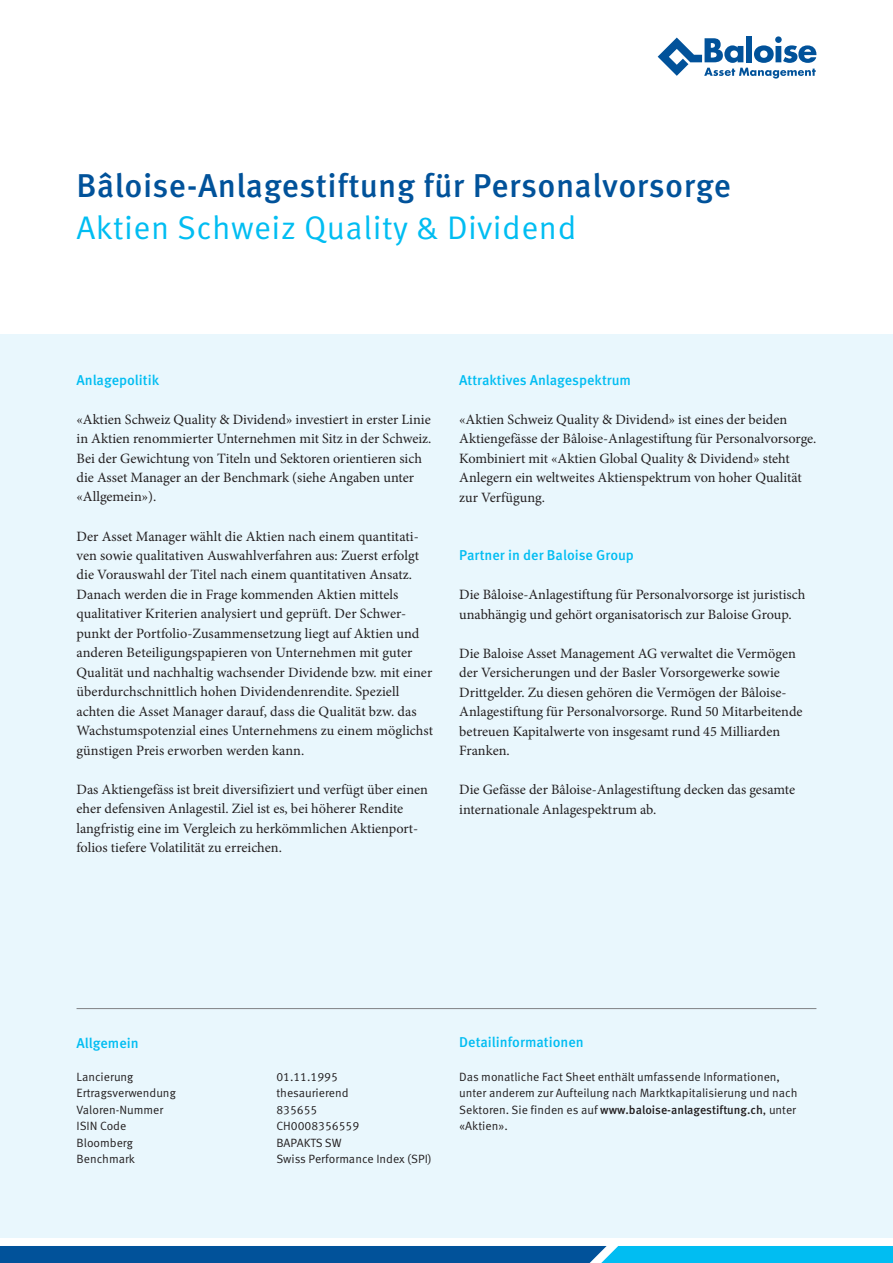
<style>
.page{position:relative;width:893px;height:1263px;background:#fff}
.page>*{position:absolute;margin:0;border:0;box-sizing:border-box;transform-origin:0 0}
.t1{font:500 33px "Meta OT";letter-spacing:.01em;color:#01529a}
.t2{font:32.7px "Meta OT";letter-spacing:.015em;color:#01bdf2}
.t3{font:14.25px/19.5px "Minion Pro";color:#231f20}
.t4{font:500 14.25px "Meta OT";color:#01bdf2}
.t5{font:12px/16.5px "Meta OT";color:#231f20}
.s1{font-weight:500}
</style>
<div class="page">
<div style="left:0;top:334px;width:893px;height:903px;background:#e9f7fd"></div>
<hr style="left:77px;top:1008px;width:739px;height:1px;background:#808285">
<svg style="left:658px;top:36px;width:158px;height:43px"></svg>
<svg style="left:0;top:1246px;width:893px;height:17px;background:#0476b7"></svg>
<h1 class="t1" style="left:77px;top:167px;width:656px">Bâloise-Anlagestiftung für Personalvorsorge</h1>
<h2 class="t2" style="left:77px;top:209px;width:501px">Aktien Schweiz Quality &amp; Dividend</h2>
<p class="t4" style="left:77px;top:371px;width:84px">Anlagepolitik</p>
<p class="t3" style="left:77px;top:409px;width:356px">«Aktien Schweiz Quality &amp; Dividend» investiert in erster Linie in Aktien renommierter Unternehmen mit Sitz in der Schweiz.<br>Bei der Gewichtung von Titeln und Sektoren orientieren sich die Asset Manager an der Benchmark (siehe Angaben unter «Allgemein»).</p>
<p class="t3" style="left:77px;top:526px;width:358px">Der Asset Manager wählt die Aktien nach einem quantitati&shy;ven sowie qualitativen Auswahlverfahren aus: Zuerst erfolgt die Vorauswahl der Titel nach einem quantitativen Ansatz.<br>Danach werden die in Frage kommenden Aktien mittels qualitativer Kriterien analysiert und geprüft. Der Schwer&shy;punkt der Portfolio-Zusammensetzung liegt auf Aktien und anderen Beteiligungspapieren von Unternehmen mit guter Qualität und nachhaltig wachsender Dividende bzw. mit einer überdurchschnittlich hohen Dividendenrendite. Speziell achten die Asset Manager darauf, dass die Qualität bzw. das Wachstumspotenzial eines Unternehmens zu einem möglichst günstigen Preis erworben werden kann.</p>
<p class="t3" style="left:77px;top:780px;width:353px">Das Aktiengefäss ist breit diversifiziert und verfügt über einen eher defensiven Anlagestil. Ziel ist es, bei höherer Rendite langfristig eine im Vergleich zu herkömmlichen Aktienport&shy;folios tiefere Volatilität zu erreichen.</p>
<p class="t4" style="left:459px;top:371px;width:173px">Attraktives Anlagespektrum</p>
<p class="t3" style="left:459px;top:409px;width:359px">«Aktien Schweiz Quality &amp; Dividend» ist eines der beiden Aktiengefässe der Bâloise-Anlagestiftung für Personalvorsorge.<br>Kombiniert mit «Aktien Global Quality &amp; Dividend» steht Anlegern ein weltweites Aktienspektrum von hoher Qualität zur Verfügung.</p>
<p class="t4" style="left:459px;top:547px;width:176px">Partner in der Baloise Group</p>
<p class="t3" style="left:459px;top:585px;width:348px">Die Bâloise-Anlagestiftung für Personalvorsorge ist juristisch unabhängig und gehört organisatorisch zur Baloise Group.</p>
<p class="t3" style="left:459px;top:643px;width:345px">Die Baloise Asset Management AG verwaltet die Vermögen der Versicherungen und der Basler Vorsorgewerke sowie Drittgelder. Zu diesen gehören die Vermögen der Bâloise-Anlagestiftung für Personalvorsorge. Rund 50 Mitarbeitende betreuen Kapitalwerte von insgesamt rund 45 Milliarden Franken.</p>
<p class="t3" style="left:459px;top:780px;width:337px">Die Gefässe der Bâloise-Anlagestiftung decken das gesamte internationale Anlagespektrum ab.</p>
<p class="t4" style="left:77px;top:1034px;width:64px">Allgemein</p>
<p class="t5" style="left:77px;top:1068px;width:58px">Lancierung</p>
<p class="t5" style="left:276px;top:1068px;width:63px">01.11.1995</p>
<p class="t5" style="left:77px;top:1085px;width:101px">Ertragsverwendung</p>
<p class="t5" style="left:276px;top:1085px;width:74px">thesaurierend</p>
<p class="t5" style="left:77px;top:1101px;width:88px">Valoren-Nummer</p>
<p class="t5" style="left:276px;top:1101px;width:43px">835655</p>
<p class="t5" style="left:77px;top:1118px;width:51px">ISIN Code</p>
<p class="t5" style="left:276px;top:1118px;width:84px">CH0008356559</p>
<p class="t5" style="left:77px;top:1134px;width:58px">Bloomberg</p>
<p class="t5" style="left:276px;top:1134px;width:67px">BAPAKTS SW</p>
<p class="t5" style="left:77px;top:1151px;width:60px">Benchmark</p>
<p class="t5" style="left:276px;top:1151px;width:157px">Swiss Performance Index (SPI)</p>
<p class="t4" style="left:459px;top:1034px;width:126px">Detailinformationen</p>
<p class="t5" style="left:459px;top:1068px;width:340px">Das monatliche Fact Sheet enthält umfassende Informationen, unter anderem zur Aufteilung nach Marktkapitalisierung und nach Sektoren. Sie finden es auf <span class="s1">www.baloise-anlagestiftung.ch</span>, unter «Aktien».</p>
</div>
